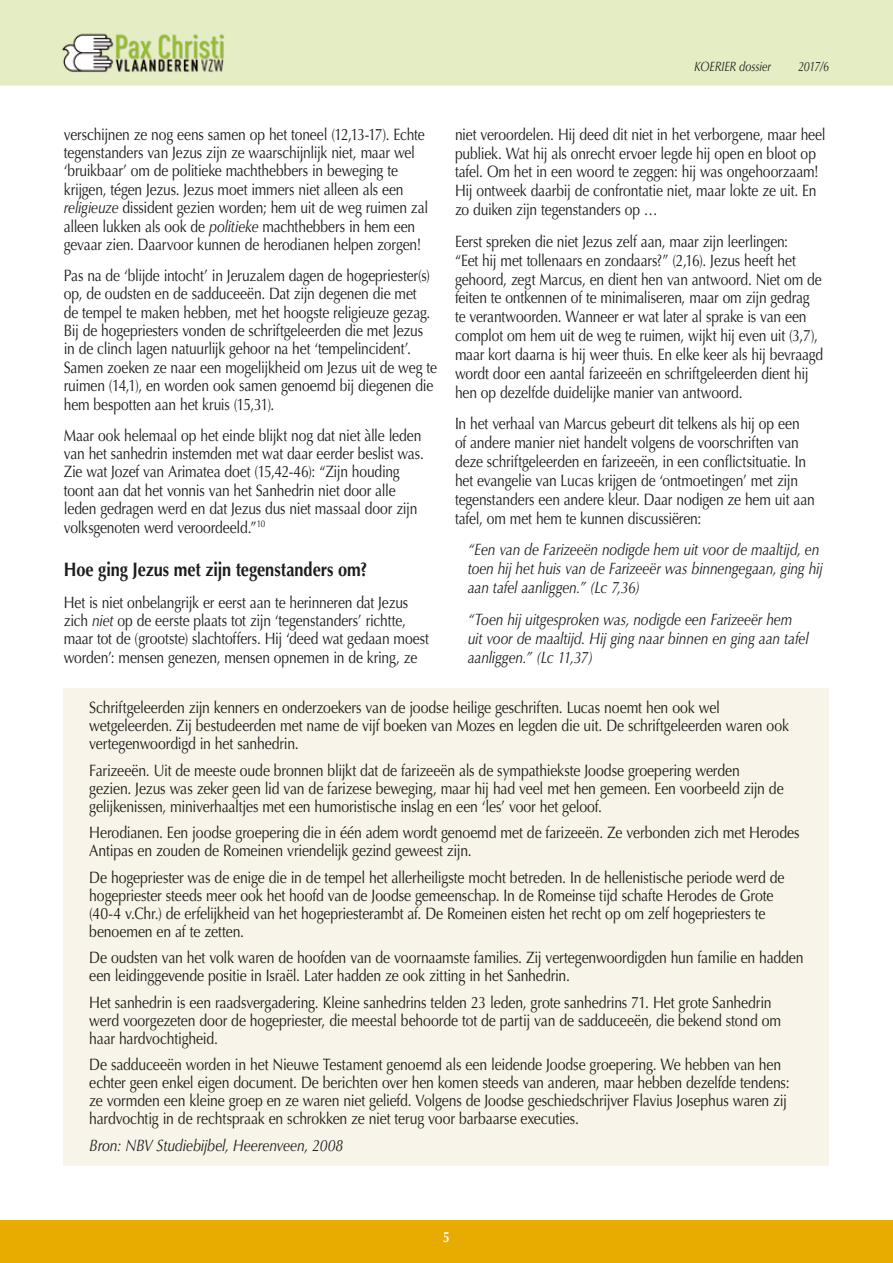
<style>
.page{position:relative;width:893px;height:1263px;background:#fff}
.page>*{position:absolute;margin:0;border:0;box-sizing:border-box;transform-origin:0 0}
.t1{font:700 19.5px "Optima LT Std";letter-spacing:-.005em;color:#1d1d1b;scale:.84 1}
.t2{font:16.5px/18.3px "Optima LT Std";letter-spacing:-.01em;color:#1d1d1b;scale:.84 1}
.t3{font:16.5px/18px "Optima LT Std";letter-spacing:-.01em;color:#1d1d1b;scale:.85 1}
.t4{font:italic 16.5px/18.9px "Optima LT Std";letter-spacing:-.01em;color:#1d1d1b;scale:.84 1}
.t5{font:italic 16.5px "Optima LT Std";letter-spacing:-.01em;color:#1d1d1b;scale:.85 1}
.t6{font:700 15px "Optima LT Std";color:#fff;scale:.8 1}
.t7{font:italic 13.5px "Optima LT Std";letter-spacing:-.015em;color:#1d1d1b;scale:.8 1}
.s1{font-style:italic}
</style>
<div class="page">
<div style="left:0;top:0;width:893px;height:85px;background:#e4edc4"></div>
<div style="left:0;top:1220px;width:893px;height:43px;background:#e8ac00"></div>
<div style="left:64px;top:688px;width:765px;height:478px;background:#f9f4e9"></div>
<p class="t7" style="left:694px;top:58px;width:98px">KOERIER dossier</p>
<p class="t7" style="left:798px;top:58px;width:40px">2017/6</p>
<p class="t2" style="left:455px;top:125px;width:443px;line-height:18.9px">niet veroordelen. Hij deed dit niet in het verborgene, maar heel publiek. Wat hij als onrecht ervoer legde hij open en bloot op tafel. Om het in een woord te zeggen: hij was ongehoorzaam!<br>Hij ontweek daarbij de confrontatie niet, maar lokte ze uit. En zo duiken zijn tegenstanders op …</p>
<p class="t2" style="left:455px;top:232px;width:440px;line-height:18.9px">Eerst spreken die niet Jezus zelf aan, maar zijn leerlingen:<br>“Eet hij met tollenaars en zondaars?” (2,16). Jezus heeft het gehoord, zegt Marcus, en dient hen van antwoord. Niet om de feiten te ontkennen of te minimaliseren, maar om zijn gedrag te verantwoorden. Wanneer er wat later al sprake is van een complot om hem uit de weg te ruimen, wijkt hij even uit (3,7), maar kort daarna is hij weer thuis. En elke keer als hij bevraagd wordt door een aantal farizeeën en schriftgeleerden dient hij hen op dezelfde duidelijke manier van antwoord.</p>
<p class="t2" style="left:455px;top:415px;width:430px;line-height:18.9px">In het verhaal van Marcus gebeurt dit telkens als hij op een of andere manier niet handelt volgens de voorschriften van deze schriftgeleerden en farizeeën, in een conflictsituatie. In het evangelie van Lucas krijgen de ‘ontmoetingen’ met zijn tegenstanders een andere kleur. Daar nodigen ze hem uit aan tafel, om met hem te kunnen discussiëren:</p>
<p class="t4" style="left:468px;top:541px;width:424px">“Een van de Farizeeën nodigde hem uit voor de maaltijd, en toen hij het huis van de Farizeeër was binnengegaan, ging hij aan tafel aanliggen.” (Lc 7,36)</p>
<p class="t4" style="left:468px;top:610px;width:407px">“Toen hij uitgesproken was, nodigde een Farizeeër hem uit voor de maaltijd. Hij ging naar binnen en ging aan tafel aanliggen.” (Lc 11,37)</p>
<p class="t3" style="left:89px;top:699px;width:825px">Schriftgeleerden zijn kenners en onderzoekers van de joodse heilige geschriften. Lucas noemt hen ook wel wetgeleerden. Zij bestudeerden met name de vijf boeken van Mozes en legden die uit. De schriftgeleerden waren ook vertegenwoordigd in het sanhedrin.</p>
<p class="t3" style="left:89px;top:761px;width:818px">Farizeeën. Uit de meeste oude bronnen blijkt dat de farizeeën als de sympathiekste Joodse groepering werden gezien. Jezus was zeker geen lid van de farizese beweging, maar hij had veel met hen gemeen. Een voorbeeld zijn de gelijkenissen, miniverhaaltjes met een humoristische inslag en een ‘les’ voor het geloof.</p>
<p class="t3" style="left:89px;top:824px;width:837px">Herodianen. Een joodse groepering die in één adem wordt genoemd met de farizeeën. Ze verbonden zich met Herodes<br>Antipas en zouden de Romeinen vriendelijk gezind geweest zijn.</p>
<p class="t3" style="left:89px;top:868px;width:819px">De hogepriester was de enige die in de tempel het allerheiligste mocht betreden. In de hellenistische periode werd de hogepriester steeds meer ook het hoofd van de Joodse gemeenschap. In de Romeinse tijd schafte Herodes de Grote (40-4 v.Chr.) de erfelijkheid van het hogepriesterambt af. De Romeinen eisten het recht op om zelf hogepriesters te benoemen en af te zetten.</p>
<p class="t3" style="left:89px;top:949px;width:842px">De oudsten van het volk waren de hoofden van de voornaamste families. Zij vertegenwoordigden hun familie en hadden een leidinggevende positie in Israël. Later hadden ze ook zitting in het Sanhedrin.</p>
<p class="t3" style="left:89px;top:993px;width:815px">Het sanhedrin is een raadsvergadering. Kleine sanhedrins telden 23 leden, grote sanhedrins 71. Het grote Sanhedrin werd voorgezeten door de hogepriester, die meestal behoorde tot de partij van de sadduceeën, die bekend stond om haar hardvochtigheid.</p>
<p class="t3" style="left:89px;top:1056px;width:825px">De sadduceeën worden in het Nieuwe Testament genoemd als een leidende Joodse groepering. We hebben van hen echter geen enkel eigen document. De berichten over hen komen steeds van anderen, maar hebben dezelfde tendens: ze vormden een kleine groep en ze waren niet geliefd. Volgens de Joodse geschiedschrijver Flavius Josephus waren zij hardvochtig in de rechtspraak en schrokken ze niet terug voor barbaarse executies.</p>
<p class="t5" style="left:89px;top:1136px;width:300px">Bron: NBV Studiebijbel, Heerenveen, 2008</p>
<p class="t2" style="left:64px;top:125px;width:435px">verschijnen ze nog eens samen op het toneel (12,13-17). Echte tegenstanders van Jezus zijn ze waarschijnlijk niet, maar wel ‘bruikbaar’ om de politieke machthebbers in beweging te krijgen, tégen Jezus. Jezus moet immers niet alleen als een <span class="s1">religieuze</span> dissident gezien worden; hem uit de weg ruimen zal alleen lukken als ook de <span class="s1">politieke</span> machthebbers in hem een gevaar zien. Daarvoor kunnen de herodianen helpen zorgen!</p>
<p class="t2" style="left:64px;top:266px;width:446px">Pas na de ‘blijde intocht’ in Jeruzalem dagen de hogepriester(s) op, de oudsten en de sadduceeën. Dat zijn degenen die met<br>de tempel te maken hebben, met het hoogste religieuze gezag.<br>Bij de hogepriesters vonden de schriftgeleerden die met Jezus in de clinch lagen natuurlijk gehoor na het ‘tempelincident’.<br>Samen zoeken ze naar een mogelijkheid om Jezus uit de weg te ruimen (14,1), en worden ook samen genoemd bij diegenen die hem bespotten aan het kruis (15,31).</p>
<p class="t2" style="left:64px;top:426px;width:430px">Maar ook helemaal op het einde blijkt nog dat niet àlle leden van het sanhedrin instemden met wat daar eerder beslist was.<br>Zie wat Jozef van Arimatea doet (15,42-46): “Zijn houding toont aan dat het vonnis van het Sanhedrin niet door alle leden gedragen werd en dat Jezus dus niet massaal door zijn volksgenoten werd veroordeeld.”<sup>10</sup></p>
<p class="t1" style="left:64px;top:558px;width:363px">Hoe ging Jezus met zijn tegenstanders om?</p>
<p class="t2" style="left:64px;top:593px;width:436px">Het is niet onbelangrijk er eerst aan te herinneren dat Jezus zich <span class="s1">niet</span> op de eerste plaats tot zijn ‘tegenstanders’ richtte, maar tot de (grootste) slachtoffers. Hij ‘deed wat gedaan moest worden’: mensen genezen, mensen opnemen in de kring, ze</p>
<p class="t6" style="left:443px;top:1228px;width:10px">5</p>
</div>
